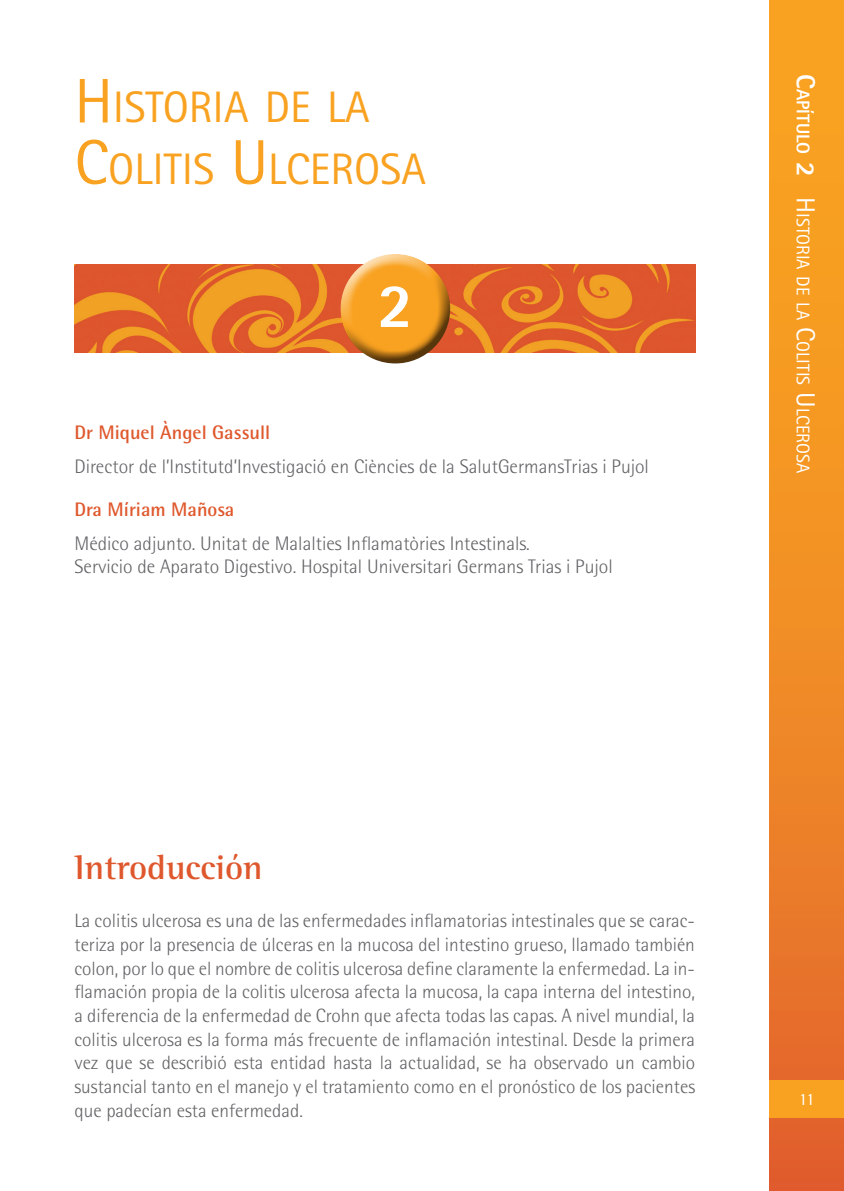
<style>
.page{position:relative;width:844px;height:1191px;background:#fff}
.page>*{position:absolute;margin:0;border:0;box-sizing:border-box;transform-origin:0 0}
.t1{font:800 63px "Rotis Sans Serif";color:#fff}
.t2{font:44.1px/61.2px "Rotis Sans Serif";color:#f9a221}
.t3{font:700 35px "Rotis Semi Serif";color:#df582d}
.t4{font:300 19.6px/23.4px "Rotis Semi Sans";color:#636366}
.t5{font:700 19.6px "Rotis Semi Sans";color:#df582d}
.t6{font:300 19.25px/23.6px "Rotis Semi Sans";color:#636366;text-align:justify}
.t7{font:18.38px "Rotis Sans Serif";color:#fff}
.t8{font:17.5px "Rotis Semi Serif";color:#fff}
.s1{font-size:63px}
.s2{font-weight:800;font-size:26.25px}
.s3{font-weight:800}
.s4{font-size:26.25px}
</style>
<div class="page">
<div style="left:769px;top:0;width:74px;height:1191px;background:linear-gradient(to bottom,#fdad1f,#e4682d)"></div>
<div style="left:769px;top:1080px;width:74px;height:37px;background:#f9a221"></div>
<img style="left:74px;top:265px;width:620px;height:87px">
<div style="left:338px;top:251px;width:112px;height:84px;background:#fff;opacity:.75"></div>
<div style="left:338px;top:270px;width:112px;height:93px;background:#231f20;opacity:.75"></div>
<h2 class="t2" style="left:74px;top:77px;width:353px"><span class="s1">H</span>ISTORIA DE LA<br><span class="s1">C</span>OLITIS <span class="s1">U</span>LCEROSA</h2>
<h1 class="t1" style="left:378px;top:265px;width:37px">2</h1>
<p class="t5" style="left:74px;top:421px;width:197px">Dr Miquel Àngel Gassull</p>
<p class="t4" style="left:74px;top:454px;width:576px">Director de l’Institutd’Investigació en Ciències de la SalutGermansTrias i Pujol</p>
<p class="t5" style="left:74px;top:497px;width:161px">Dra Míriam Mañosa</p>
<p class="t4" style="left:74px;top:531px;width:539px">Médico adjunto. Unitat de Malalties Inflamatòries Intestinals.<br>Servicio de Aparato Digestivo. Hospital Universitari Germans Trias i Pujol</p>
<p class="t7" style="left:813px;top:74px;width:400px;rotate:90deg"><span class="s2">C</span><span class="s3">apítulo</span> <span class="s2">2</span> <span class="s4">H</span>ISTORIA DE LA <span class="s4">C</span>OLITIS <span class="s4">U</span>LCEROSA</p>
<h3 class="t3" style="left:74px;top:846px;width:190px">Introducción</h3>
<p class="t6" style="left:74px;top:909px;width:622px">La colitis ulcerosa es una de las enfermedades inflamatorias intestinales que se carac&shy;teriza por la presencia de úlceras en la mucosa del intestino grueso, llamado también colon, por lo que el nombre de colitis ulcerosa define claramente la enfermedad. La in&shy;flamación propia de la colitis ulcerosa afecta la mucosa, la capa interna del intestino, a diferencia de la enfermedad de Crohn que afecta todas las capas. A nivel mundial, la colitis ulcerosa es la forma más frecuente de inflamación intestinal. Desde la primera vez que se describió esta entidad hasta la actualidad, se ha observado un cambio sustancial tanto en el manejo y el tratamiento como en el pronóstico de los pacientes que padecían esta enfermedad.</p>
<p class="t8" style="left:798px;top:1089px;width:18px">11</p>
</div>
